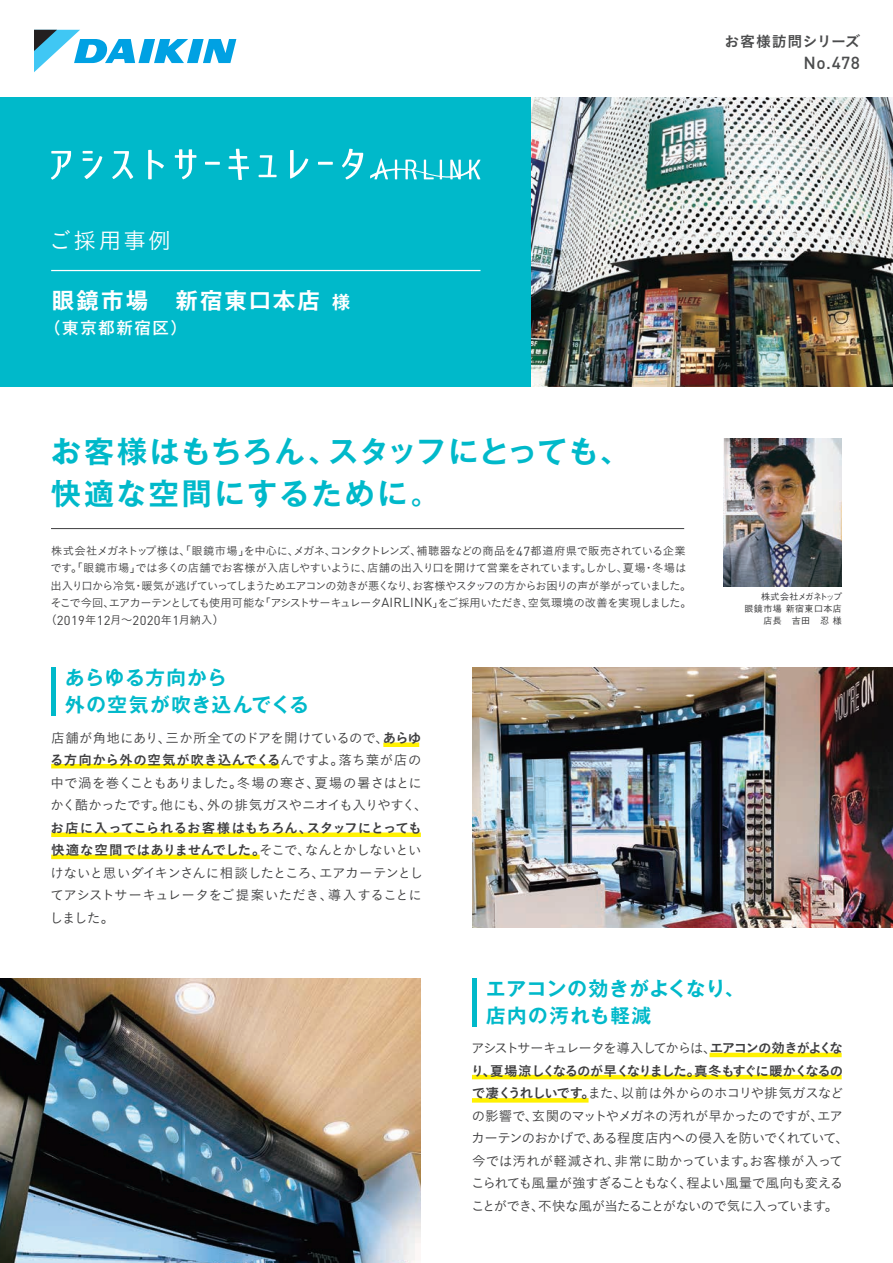
<style>
.page{position:relative;width:893px;height:1263px;background:#fff}
.page>*{position:absolute;margin:0;border:0;box-sizing:border-box;transform-origin:0 0}
.t1{font:700 30px/42px "Gothic MB101 Pr 5 De";letter-spacing:.07em;color:#00b9ca}
.t2{font:700 22.5px "Gothic MB101 Pr 5 De";letter-spacing:.095em;color:#fff}
.t3{font:22.5px "Koburina Go Std W3";letter-spacing:.105em;color:#fff}
.t4{font:700 19.5px/27px "Gothic MB101 Pr 5 De";letter-spacing:.05em;color:#00b9ca}
.t5{font:500 17.25px "DINOT";color:#4b4c4d}
.t6{font:500 16.5px "Gothic MB101 Pr 5";letter-spacing:.095em;color:#fff}
.t7{font:15px "Koburina Go Std W6";letter-spacing:.025em;color:#4b4c4d}
.t8{font:13.5px/22.5px "Koburina Go Std W3";letter-spacing:-.045em;color:#3e3e3f}
.t9{font:13.5px/22.5px "Koburina Go Std W6";letter-spacing:-.02em;color:#3e3e3f}
.t10{font:13.5px "Koburina Go Std W3";letter-spacing:-.11em;color:#3e3e3f}
.t11{font:13.5px "Koburina Go Std W6";letter-spacing:-.1em;color:#3e3e3f}
.t12{font:13.5px "Koburina Go Std W3";letter-spacing:-.01em;color:#3e3e3f}
.t13{font:13.5px "Koburina Go Std W6";letter-spacing:.03em;color:#3e3e3f}
.t14{font:12.9px "DINOT";letter-spacing:.025em;color:#3e3e3f}
.t15{font:11.25px/17.2px "Koburina Go Std W3";letter-spacing:-.06em;color:#3e3e3f}
.t16{font:500 9px/12px "Gothic BBB Pr 5";letter-spacing:.05em;color:#3e3e3f;text-align:right}
.s1{font-size:18px}
.s2{font-family:"DINOT";font-size:12.9px}
.s3{font-family:"Koburina Go Std W3";font-size:11.25px}
.s4{font-family:"Koburina Go Std W6"}
.s5{font-family:"Koburina Go Std W3"}
</style>
<div class="page">
<div style="left:0;top:98px;width:893px;height:289px;background:#00b9ca"></div>
<img style="left:531px;top:98px;width:362px;height:289px">
<img style="left:472px;top:667px;width:421px;height:260px">
<img style="left:0;top:978px;width:421px;height:285px">
<img style="left:724px;top:438px;width:118px;height:149px">
<hr style="left:472px;top:1075px;width:370px;height:4px;background:#fff101">
<hr style="left:710px;top:1053px;width:132px;height:4px;background:#fff101">
<hr style="left:51px;top:855px;width:209px;height:4px;background:#fff101">
<div style="left:51px;top:832px;width:370px;height:5px;background:#fff101"></div>
<hr style="left:51px;top:764px;width:228px;height:4px;background:#fff101">
<div style="left:383px;top:742px;width:36px;height:5px;background:#fff101"></div>
<svg style="left:472px;top:1098px;width:117px;height:4px"></svg>
<hr style="left:51px;top:270px;width:429px;height:1px;background:#fff">
<hr style="left:51px;top:667px;width:4px;height:48px;background:#00b9ca">
<hr style="left:472px;top:978px;width:4px;height:48px;background:#00b9ca">
<hr style="left:51px;top:528px;width:633px;height:1px;background:#3e3e3f">
<svg style="left:51px;top:151px;width:20px;height:29px"></svg>
<svg style="left:83px;top:151px;width:19px;height:28px"></svg>
<svg style="left:112px;top:151px;width:21px;height:28px"></svg>
<svg style="left:148px;top:150px;width:16px;height:29px"></svg>
<svg style="left:175px;top:149px;width:21px;height:30px"></svg>
<hr style="left:205px;top:162px;width:15px;height:3px;background:#fff">
<svg style="left:228px;top:149px;width:21px;height:31px"></svg>
<svg style="left:259px;top:155px;width:18px;height:22px"></svg>
<svg style="left:290px;top:150px;width:18px;height:29px"></svg>
<hr style="left:318px;top:162px;width:15px;height:3px;background:#fff">
<svg style="left:342px;top:149px;width:21px;height:30px"></svg>
<svg style="left:370px;top:158px;width:111px;height:21px"></svg>
<svg style="left:34px;top:30px;width:202px;height:42px"></svg>
<p class="t7" style="left:724px;top:30px;width:137px">お客様訪問シリーズ</p>
<p class="t5" style="left:804px;top:51px;width:58px">No.478</p>
<h2 class="t3" style="left:49px;top:224px;width:124px">ご採用事例</h2>
<h2 class="t2" style="left:52px;top:281px;width:300px">眼鏡市場　新宿東口本店 <span class="s1">様</span></h2>
<p class="t6" style="left:44px;top:314px;width:144px">（東京都新宿区）</p>
<h1 class="t1" style="left:51px;top:429px;width:580px">お客様はもちろん、スタッフにとっても、快適な空間にするために。</h1>
<p class="t15" style="left:50px;top:542px;width:643px">株式会社メガネトップ様は、「眼鏡市場」を中心に、メガネ、コンタクトレンズ、補聴器などの商品を<span class="s2">47</span>都道府県で販売されている企業です。「眼鏡市場」では多くの店舗でお客様が入店しやすいように、店舗の出入り口を開けて営業をされています。しかし、夏場・冬場は出入り口から冷気・暖気が逃げていってしまうためエアコンの効きが悪くなり、お客様やスタッフの方からお困りの声が挙がっていました。そこで今回、エアカーテンとしても使用可能な「アシストサーキュレータ<span class="s2">AIRLINK</span>」をご採用いただき、空気環境の改善を実現しました。</p>
<p class="t14" style="left:45px;top:611px;width:180px"><span class="s3">（</span>2019<span class="s3">年</span>12<span class="s3">月～</span>2020<span class="s3">年</span>1<span class="s3">月納入）</span></p>
<h3 class="t4" style="left:65px;top:663px;width:245px">あらゆる方向から<br>外の空気が吹き込んでくる</h3>
<p class="t12" style="left:51px;top:727px;width:372px">店舗が角地にあり、三か所全てのドアを開けているので、<span class="s4">あらゆ</span></p>
<p class="t13" style="left:50px;top:749px;width:373px">る方向から外の空気が吹き込んでくる<span class="s5">んですよ。落ち葉が店の</span></p>
<p class="t8" style="left:50px;top:771px;width:379px">中で渦を巻くこともありました。冬場の寒さ、夏場の暑さはとにかく酷かったです。他にも、外の排気ガスやニオイも入りやすく、</p>
<p class="t9" style="left:51px;top:817px;width:373px">お店に入ってこられるお客様はもちろん、スタッフにとっても快適な空間ではありませんでした。<span class="s5">そこで、なんとかしないとい</span></p>
<p class="t8" style="left:50px;top:861px;width:375px;text-align:justify">けないと思いダイキンさんに相談したところ、エアカーテンとしてアシストサーキュレータをご提案いただき、導入することにしました。</p>
<p class="t16" style="left:744px;top:590px;width:99px">株式会社メガネトップ<br>眼鏡市場 新宿東口本店店長　吉田　忍 様</p>
<h3 class="t4" style="left:486px;top:974px;width:260px">エアコンの効きがよくなり、店内の汚れも軽減</h3>
<p class="t10" style="left:471px;top:1038px;width:373px">アシストサーキュレータを導入してからは、<span class="s4">エアコンの効きがよくな</span></p>
<p class="t11" style="left:471px;top:1060px;width:374px">り、夏場涼しくなるのが早くなりました。真冬もすぐに暖かくなるの</p>
<p class="t8" style="left:471px;top:1082px;width:379px"><span class="s4">で凄くうれしいです。</span>また、以前は外からのホコリや排気ガスなどの影響で、玄関のマットやメガネの汚れが早かったのですが、エアカーテンのおかげで、ある程度店内への侵入を防いでくれていて、今では汚れが軽減され、非常に助かっています。お客様が入ってこられても風量が強すぎることもなく、程よい風量で風向も変えることができ、不快な風が当たることがないので気に入っています。</p>
</div>
